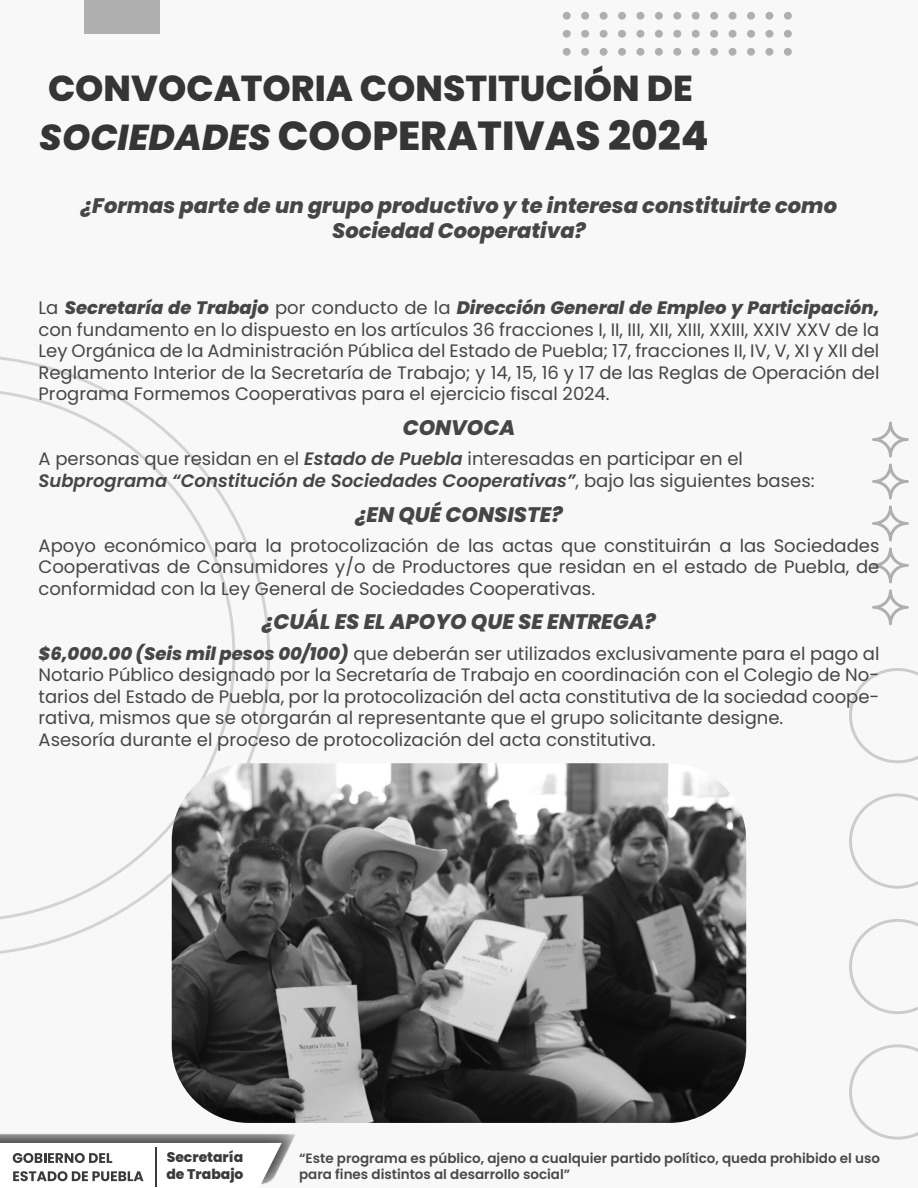
<style>
.page{position:relative;width:918px;height:1188px;background:#f3f3f3}
.page>*{position:absolute;margin:0;border:0;box-sizing:border-box;transform-origin:0 0}
.t1{font:800 40.5px "Poppins";color:#353535}
.t2{font:800 36px "Poppins";color:#353535}
.t3{font:italic 800 21px/25.2px "Poppins";color:#464646;text-align:center}
.t4{font:18px/21.6px "Poppins";color:#464646;text-align:justify}
.t5{font:800 13.95px/16.8px "Poppins";color:#3a3a3a}
.t6{font:600 13.5px/16.2px "Poppins";color:#494949}
.s1{font-style:italic;font-size:36px}
.s2{font-weight:800;font-style:italic}
.s3{font-weight:600;font-style:italic}
</style>
<div class="page">
<svg style="left:0;top:357px;width:270px;height:599px"></svg>
<svg style="left:0;top:388px;width:235px;height:534px"></svg>
<svg style="left:872px;top:589px;width:37px;height:36px"></svg>
<svg style="left:872px;top:547px;width:37px;height:36px"></svg>
<svg style="left:872px;top:505px;width:37px;height:36px"></svg>
<svg style="left:872px;top:464px;width:37px;height:35px"></svg>
<svg style="left:872px;top:422px;width:37px;height:36px"></svg>
<svg style="left:563px;top:12px;width:229px;height:44px"></svg>
<svg style="left:849px;top:668px;width:69px;height:95px"></svg>
<svg style="left:849px;top:793px;width:69px;height:96px"></svg>
<svg style="left:849px;top:919px;width:69px;height:95px"></svg>
<svg style="left:849px;top:1044px;width:69px;height:96px"></svg>
<div style="left:84px;top:0;width:76px;height:34px;background:#afafaf"></div>
<img style="left:172px;top:763px;width:574px;height:360px">
<img style="left:0;top:1112px;width:317px;height:50px">
<svg style="left:0;top:1143px;width:282px;height:45px"></svg>
<h2 class="t2" style="left:48px;top:68px;width:646px">CONVOCATORIA CONSTITUCIÓN DE</h2>
<h1 class="t1" style="left:39px;top:112px;width:671px"><span class="s1">SOCIEDADES</span> COOPERATIVAS 2024</h1>
<p class="t3" style="left:81px;top:193px;width:758px">¿Formas parte de un grupo productivo y te interesa constituirte como<br>Sociedad Cooperativa?</p>
<p class="t4" style="left:39px;top:297px;width:842px">La <span class="s2">Secretaría de Trabajo</span> por conducto de la <span class="s2">Dirección General de Empleo y Participación, </span>con fundamento en lo dispuesto en los artículos 36 fracciones I, II, III, XII, XIII, XXIII, XXIV XXV de la Ley Orgánica de la Administración Pública del Estado de Puebla; 17, fracciones II, IV, V, XI y XII del Reglamento Interior de la Secretaría de Trabajo; y 14, 15, 16 y 17 de las Reglas de Operación del Programa Formemos Cooperativas para el ejercicio fiscal 2024.</p>
<p class="t3" style="left:403px;top:415px;width:114px">CONVOCA</p>
<p class="t4" style="left:39px;top:448px;width:778px">A personas que residan en el <span class="s3">Estado de Puebla</span> interesadas en participar en el<br><span class="s3">Subprograma “Constitución de Sociedades Cooperativas”</span>, bajo las siguientes bases:</p>
<p class="t3" style="left:355px;top:502px;width:209px">¿EN QUÉ CONSISTE?</p>
<p class="t4" style="left:39px;top:535px;width:842px">Apoyo económico para la protocolización de las actas que constituirán a las Sociedades Cooperativas de Consumidores y/o de Productores que residan en el estado de Puebla, de conformidad con la Ley General de Sociedades Cooperativas.</p>
<p class="t3" style="left:262px;top:609px;width:395px">¿CUÁL ES EL APOYO QUE SE ENTREGA?</p>
<p class="t4" style="left:39px;top:643px;width:842px;text-align:left"><span class="s2">$6,000.00 (Seis mil pesos 00/100)</span> que deberán ser utilizados exclusivamente para el pago al Notario Público designado por la Secretaría de Trabajo en coordinación con el Colegio de No&shy;tarios del Estado de Puebla, por la protocolización del acta constitutiva de la sociedad coope&shy;rativa, mismos que se otorgarán al representante que el grupo solicitante designe.<br>Asesoría durante el proceso de protocolización del acta constitutiva.</p>
<p class="t5" style="left:166px;top:1149px;width:79px">Secretaría de Trabajo</p>
<p class="t6" style="left:299px;top:1150px;width:582px">“Este programa es público, ajeno a cualquier partido político, queda prohibido el uso para fines distintos al desarrollo social”</p>
</div>
